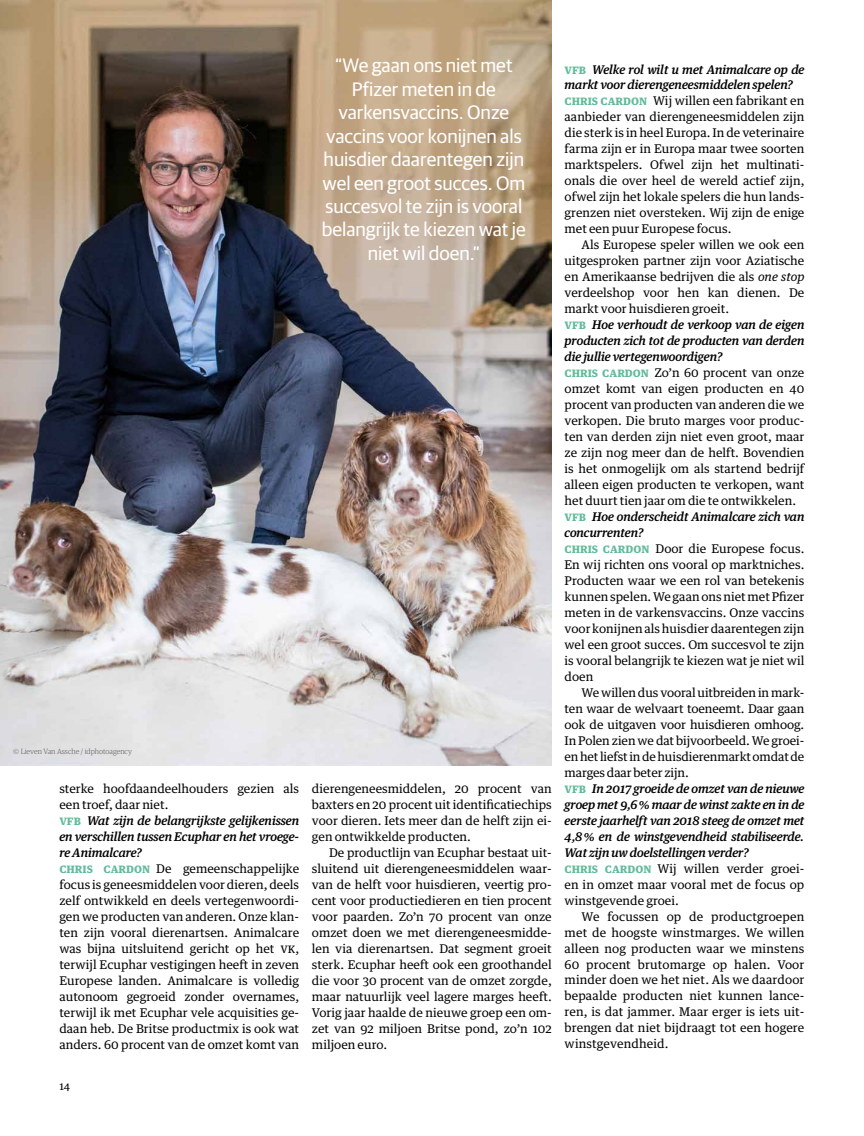
<style>
.page{position:relative;width:864px;height:1136px;background:#fff}
.page>*{position:absolute;margin:0;border:0;box-sizing:border-box;transform-origin:0 0}
.t1{font:19.5px/23.4px "Guardian Sans";color:#fff;text-align:center}
.t2{font:12px/15.9px "Guardian Text Egyp";color:#000}
.t3{font:10.5px "Guardian Text Egyp";color:#000}
.t4{font:300 7.5px "Guardian Egyp";color:#646363}
.s1{font-weight:700;color:#61bb99}
.s2{font-weight:500;font-style:italic}
.s3{font-style:italic}
</style>
<div class="page">
<img style="left:0;top:0;width:551px;height:765px">
<h1 class="t1" style="left:322px;top:52px;width:205px">“We gaan ons niet met<br>Pfizer meten in de varkensvaccins. Onze vaccins voor konijnen als huisdier daarentegen zijn wel een groot succes. Om succesvol te zijn is vooral belangrijk te kiezen wat je niet wil doen.”</h1>
<p class="t4" style="left:13px;top:746px;width:120px">© Lieven Van Assche / idphotoagency</p>
<p class="t2" style="left:59px;top:779px;width:241px">sterke hoofdaandeelhouders gezien als een troef, daar niet.<br><span class="s1">VFB</span> <span class="s2">Wat zijn de belangrijkste gelijkenissen en verschillen tussen Ecuphar en het vroege&shy;re Animalcare?<br></span><span class="s1">CHRIS CARDON</span> De gemeenschappelijke focus is geneesmiddelen voor dieren, deels zelf ontwikkeld en deels vertegenwoordi&shy;gen we producten van anderen. Onze klan&shy;ten zijn vooral dierenartsen. Animalcare was bijna uitsluitend gericht op het VK, terwijl Ecuphar vestigingen heeft in zeven Europese landen. Animalcare is volledig autonoom gegroeid zonder overnames, terwijl ik met Ecuphar vele acquisities ge&shy;daan heb. De Britse productmix is ook wat anders. 60 procent van de omzet komt van</p>
<p class="t2" style="left:312px;top:779px;width:241px;text-align:justify">dierengeneesmiddelen, 20 procent van baxters en 20 procent uit identificatiechips voor dieren. Iets meer dan de helft zijn ei&shy;gen ontwikkelde producten.</p>
<p class="t2" style="left:312px;top:843px;width:241px;text-align:justify;text-indent:17px">De productlijn van Ecuphar bestaat uit&shy;sluitend uit dierengeneesmiddelen waar&shy;van de helft voor huisdieren, veertig pro&shy;cent voor productiedieren en tien procent voor paarden. Zo’n 70 procent van onze omzet doen we met dierengeneesmidde&shy;len via dierenartsen. Dat segment groeit sterk. Ecuphar heeft ook een groothandel die voor 30 procent van de omzet zorgde, maar natuurlijk veel lagere marges heeft.<br>Vorig jaar haalde de nieuwe groep een om&shy;zet van 92 miljoen Britse pond, zo’n 102 miljoen euro.</p>
<p class="t2" style="left:564px;top:60px;width:241px"><span class="s1">VFB</span> <span class="s2">Welke rol wilt u met Animalcare op de markt voor dierengeneesmiddelen spelen?<br></span><span class="s1">CHRIS CARDON</span> Wij willen een fabrikant en aanbieder van dierengeneesmiddelen zijn die sterk is in heel Europa. In de veterinaire farma zijn er in Europa maar twee soorten marktspelers. Ofwel zijn het multinati&shy;onals die over heel de wereld actief zijn, ofwel zijn het lokale spelers die hun lands&shy;grenzen niet oversteken. Wij zijn de enige met een puur Europese focus.</p>
<p class="t2" style="left:564px;top:236px;width:242px;text-indent:17px">Als Europese speler willen we ook een uitgesproken partner zijn voor Aziatische en Amerikaanse bedrijven die als <span class="s3">one stop </span>verdeelshop voor hen kan dienen. De markt voor huisdieren groeit.<br><span class="s1">VFB</span> <span class="s2">Hoe verhoudt de verkoop van de eigen producten zich tot de producten van derden die jullie vertegenwoordigen?<br></span><span class="s1">CHRIS CARDON</span> Zo’n 60 procent van onze omzet komt van eigen producten en 40 procent van producten van anderen die we verkopen. Die bruto marges voor produc&shy;ten van derden zijn niet even groot, maar ze zijn nog meer dan de helft. Bovendien is het onmogelijk om als startend bedrijf alleen eigen producten te verkopen, want het duurt tien jaar om die te ontwikkelen.<br><span class="s1">VFB</span> <span class="s2">Hoe onderscheidt Animalcare zich van concurrenten?<br></span><span class="s1">CHRIS CARDON</span> Door die Europese focus.<br>En wij richten ons vooral op marktniches.<br>Producten waar we een rol van betekenis kunnen spelen. We gaan ons niet met Pfizer meten in de varkensvaccins. Onze vaccins voor konijnen als huisdier daarentegen zijn wel een groot succes. Om succesvol te zijn is vooral belangrijk te kiezen wat je niet wil doen</p>
<p class="t2" style="left:564px;top:683px;width:241px;text-indent:17px">We willen dus vooral uitbreiden in mark&shy;ten waar de welvaart toeneemt. Daar gaan ook de uitgaven voor huisdieren omhoog.<br>In Polen zien we dat bijvoorbeeld. We groei&shy;en het liefst in de huisdierenmarkt omdat de marges daar beter zijn.<br><span class="s1">VFB</span> <span class="s2">In 2017 groeide de omzet van de nieuwe groep met 9,6 % maar de winst zakte en in de eerste jaarhelft van 2018 steeg de omzet met 4,8 % en de winstgevendheid stabiliseerde.<br>Wat zijn uw doelstellingen verder?<br></span><span class="s1">CHRIS CARDON</span> Wij willen verder groei&shy;en in omzet maar vooral met de focus op winstgevende groei.</p>
<p class="t2" style="left:564px;top:907px;width:241px;text-align:justify;text-indent:17px">We focussen op de productgroepen met de hoogste winstmarges. We willen alleen nog producten waar we minstens 60 procent brutomarge op halen. Voor minder doen we het niet. Als we daardoor bepaalde producten niet kunnen lance&shy;ren, is dat jammer. Maar erger is iets uit&shy;brengen dat niet bijdraagt tot een hogere winstgevendheid.</p>
<p class="t3" style="left:59px;top:1076px;width:13px">14</p>
</div>
